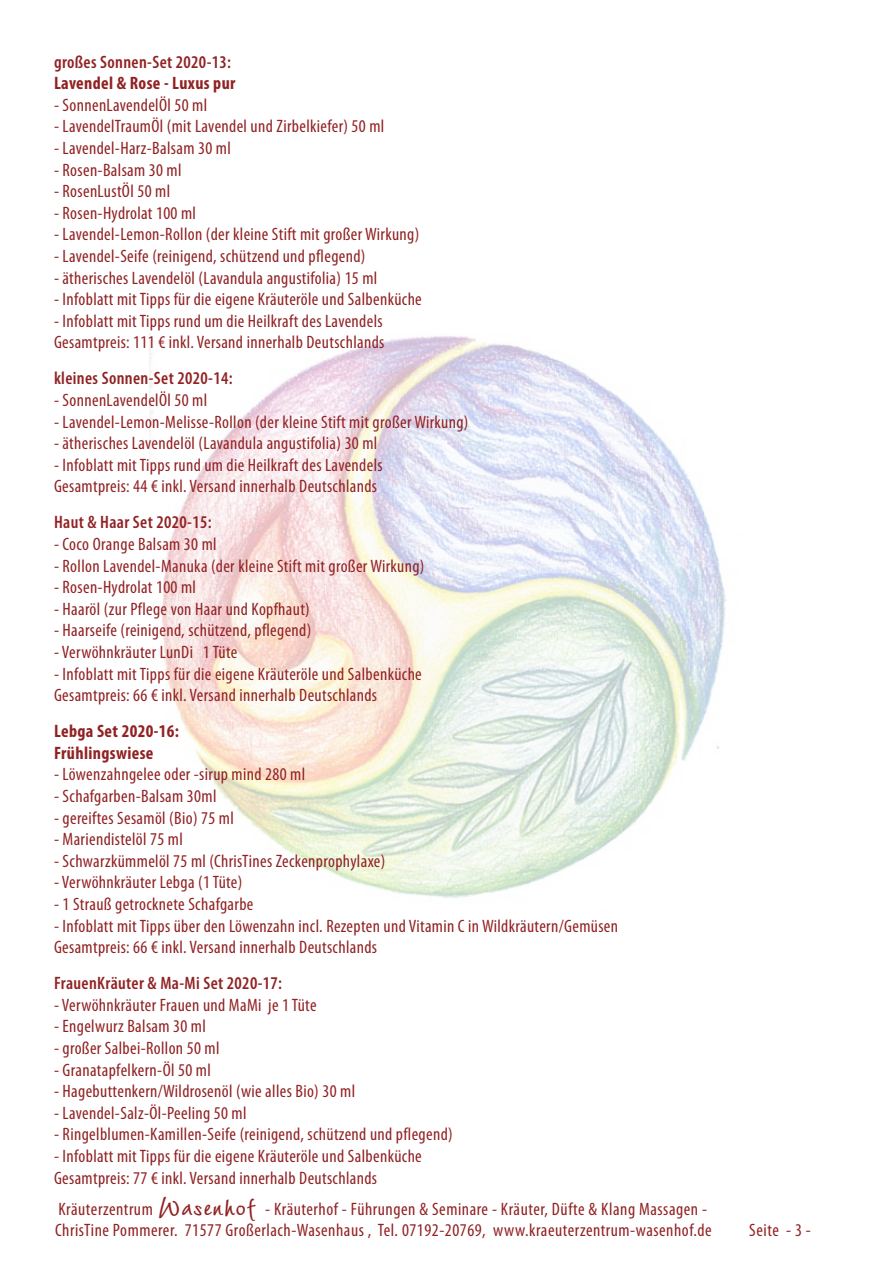
<style>
.page{position:relative;width:893px;height:1263px;background:#fff}
.page>*{position:absolute;margin:0;border:0;box-sizing:border-box;transform-origin:0 0}
.t1{font:condensed 18px/21.6px "Myriad Pro";letter-spacing:.02em;color:#912224}
.t2{font:600 condensed 18px "Myriad Pro";letter-spacing:.02em;color:#912224}
.t3{font:700 condensed 18px/21.6px "Myriad Pro";letter-spacing:.02em;color:#912224}
.s1{font-family:"LT Wiesbaden Swing";font-weight:700;font-stretch:normal;font-size:30px}
</style>
<div class="page">
<img style="left:149px;top:333px;width:578px;height:589px">
<p class="t2" style="left:54px;top:50px;width:179px">großes Sonnen-Set 2020-13:</p>
<p class="t3" style="left:54px;top:72px;width:183px">Lavendel &amp; Rose - Luxus pur</p>
<p class="t1" style="left:54px;top:94px;width:155px">- SonnenLavendelÖl 50 ml</p>
<p class="t1" style="left:54px;top:115px;width:332px">- LavendelTraumÖl (mit Lavendel und Zirbelkiefer) 50 ml</p>
<p class="t1" style="left:54px;top:137px;width:178px">- Lavendel-Harz-Balsam 30 ml</p>
<p class="t1" style="left:54px;top:159px;width:129px">- Rosen-Balsam 30 ml</p>
<p class="t1" style="left:54px;top:180px;width:118px">- RosenLustÖl 50 ml</p>
<p class="t1" style="left:54px;top:202px;width:144px">- Rosen-Hydrolat 100 ml</p>
<p class="t1" style="left:54px;top:223px;width:367px">- Lavendel-Lemon-Rollon (der kleine Stift mit großer Wirkung)</p>
<p class="t1" style="left:54px;top:245px;width:313px">- Lavendel-Seife (reinigend, schützend und pflegend)</p>
<p class="t1" style="left:54px;top:267px;width:325px">- ätherisches Lavendelöl (Lavandula angustifolia) 15 ml</p>
<p class="t1" style="left:54px;top:288px;width:369px">- Infoblatt mit Tipps für die eigene Kräuteröle und Salbenküche</p>
<p class="t1" style="left:54px;top:310px;width:332px">- Infoblatt mit Tipps rund um die Heilkraft des Lavendels<br>Gesamtpreis: 111 € inkl. Versand innerhalb Deutschlands</p>
<p class="t2" style="left:54px;top:367px;width:180px">kleines Sonnen-Set 2020-14:</p>
<p class="t1" style="left:54px;top:389px;width:155px">- SonnenLavendelÖl 50 ml</p>
<p class="t1" style="left:54px;top:411px;width:416px">- Lavendel-Lemon-Melisse-Rollon (der kleine Stift mit großer Wirkung)</p>
<p class="t1" style="left:54px;top:432px;width:325px">- ätherisches Lavendelöl (Lavandula angustifolia) 30 ml</p>
<p class="t1" style="left:54px;top:454px;width:330px">- Infoblatt mit Tipps rund um die Heilkraft des Lavendels<br>Gesamtpreis: 44 € inkl. Versand innerhalb Deutschlands</p>
<p class="t2" style="left:54px;top:511px;width:159px">Haut &amp; Haar Set 2020-15:</p>
<p class="t1" style="left:54px;top:533px;width:164px">- Coco Orange Balsam 30 ml</p>
<p class="t1" style="left:54px;top:555px;width:372px">- Rollon Lavendel-Manuka (der kleine Stift mit großer Wirkung)</p>
<p class="t1" style="left:54px;top:576px;width:144px">- Rosen-Hydrolat 100 ml</p>
<p class="t1" style="left:54px;top:598px;width:257px">- Haaröl (zur Pflege von Haar und Kopfhaut)</p>
<p class="t1" style="left:54px;top:619px;width:259px">- Haarseife (reinigend, schützend, pflegend)</p>
<p class="t1" style="left:54px;top:641px;width:185px">- Verwöhnkräuter LunDi 1 Tüte</p>
<p class="t1" style="left:54px;top:663px;width:369px">- Infoblatt mit Tipps für die eigene Kräuteröle und Salbenküche<br>Gesamtpreis: 66 € inkl. Versand innerhalb Deutschlands</p>
<p class="t3" style="left:54px;top:720px;width:127px">Lebga Set 2020-16:<br>Frühlingswiese</p>
<p class="t1" style="left:54px;top:763px;width:253px">- Löwenzahngelee oder -sirup mind 280 ml</p>
<p class="t1" style="left:54px;top:785px;width:164px">- Schafgarben-Balsam 30ml</p>
<p class="t1" style="left:54px;top:807px;width:181px">- gereiftes Sesamöl (Bio) 75 ml</p>
<p class="t1" style="left:54px;top:828px;width:130px">- Mariendistelöl 75 ml</p>
<p class="t1" style="left:54px;top:850px;width:333px">- Schwarzkümmelöl 75 ml (ChrisTines Zeckenprophylaxe)</p>
<p class="t1" style="left:54px;top:871px;width:190px">- Verwöhnkräuter Lebga (1 Tüte)</p>
<p class="t1" style="left:54px;top:893px;width:201px">- 1 Strauß getrocknete Schafgarbe</p>
<p class="t1" style="left:54px;top:915px;width:566px">- Infoblatt mit Tipps über den Löwenzahn incl. Rezepten und Vitamin C in Wildkräutern/Gemüsen<br>Gesamtpreis: 66 € inkl. Versand innerhalb Deutschlands</p>
<p class="t2" style="left:54px;top:972px;width:230px">FrauenKräuter &amp; Ma-Mi Set 2020-17:</p>
<p class="t1" style="left:54px;top:994px;width:264px">- Verwöhnkräuter Frauen und MaMi je 1 Tüte</p>
<p class="t1" style="left:54px;top:1015px;width:153px">- Engelwurz Balsam 30 ml</p>
<p class="t1" style="left:54px;top:1037px;width:167px">- großer Salbei-Rollon 50 ml</p>
<p class="t1" style="left:54px;top:1059px;width:158px">- Granatapfelkern-Öl 50 ml</p>
<p class="t1" style="left:54px;top:1080px;width:303px">- Hagebuttenkern/Wildrosenöl (wie alles Bio) 30 ml</p>
<p class="t1" style="left:54px;top:1102px;width:194px">- Lavendel-Salz-Öl-Peeling 50 ml</p>
<p class="t1" style="left:54px;top:1123px;width:400px">- Ringelblumen-Kamillen-Seife (reinigend, schützend und pflegend)</p>
<p class="t1" style="left:54px;top:1145px;width:369px">- Infoblatt mit Tipps für die eigene Kräuteröle und Salbenküche<br>Gesamtpreis: 77 € inkl. Versand innerhalb Deutschlands</p>
<p class="t1" style="left:55px;top:1199px;width:658px;line-height:21px">Kräuterzentrum <span class="s1">Wasenhof</span> - Kräuterhof - Führungen &amp; Seminare - Kräuter, Düfte &amp; Klang Massagen -<br>ChrisTine Pommerer. 71577 Großerlach-Wasenhaus , Tel. 07192-20769, www.kraeuterzentrum-wasenhof.de</p>
<p class="t1" style="left:749px;top:1219px;width:63px">Seite - -</p>
</div>
